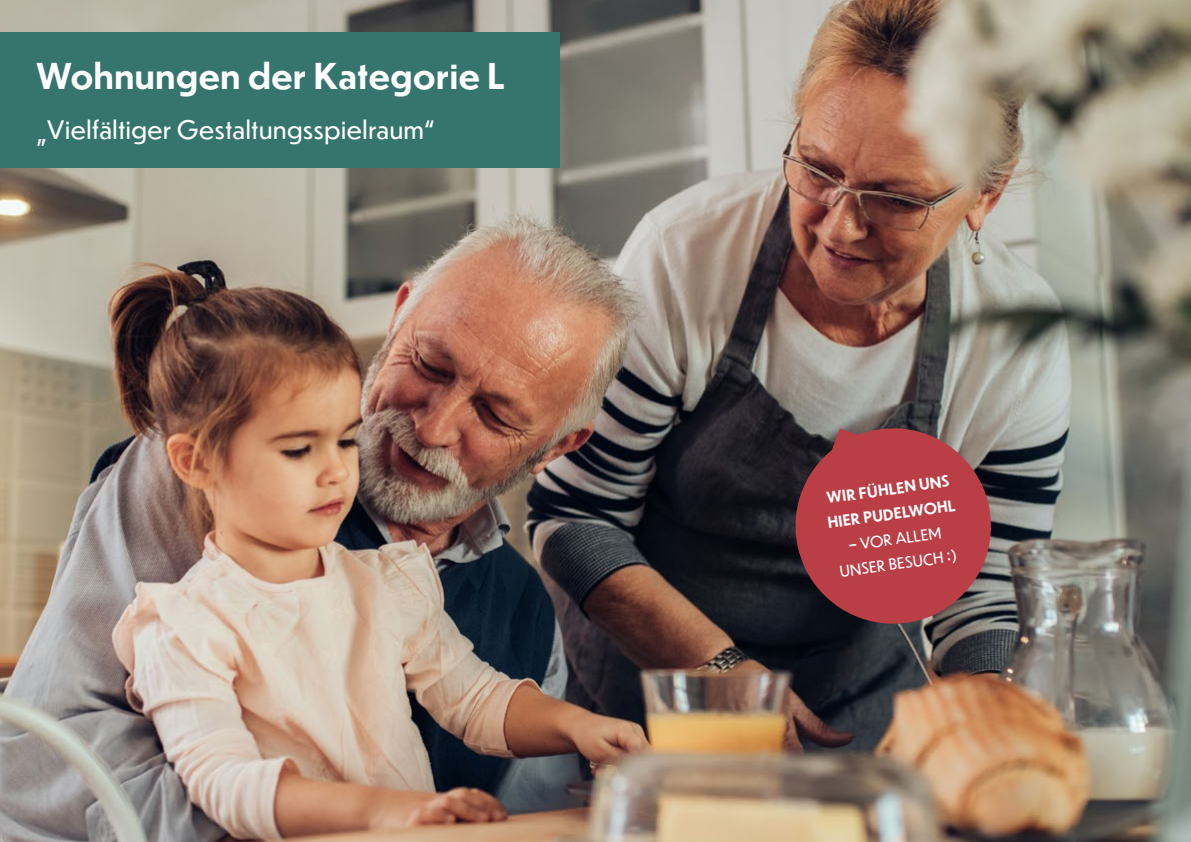
<style>
.page{position:relative;width:1191px;height:842px;background:#fff}
.page>*{position:absolute;margin:0;border:0;box-sizing:border-box;transform-origin:0 0}
.t1{font:700 35px "Dunbar Text";color:#fff}
.t2{font:25px "Dunbar Text";color:#fff}
.t3{font:700 15px/25px "Dunbar Text";color:#fff}
.t4{font:15px/25px "Dunbar Text";color:#fff;text-align:center}
.s1{font-weight:700}
</style>
<div class="page">
<img style="left:0;top:0;width:1191px;height:842px">
<div style="left:0;top:32px;width:559px;height:136px;background:#36756d"></div>
<svg style="left:791px;top:424px;width:204px;height:204px;background:#9a4045"></svg>
<h1 class="t1" style="left:36px;top:50px;width:470px">Wohnungen der Kategorie L</h1>
<p class="t2" style="left:36px;top:111px;width:401px">„Vielfältiger Gestaltungsspielraum“</p>
<p class="t3" style="left:822px;top:485px;width:131px;rotate:-8deg">WIR FÜHLEN UNS<br>HIER PUDELWOHL</p>
<p class="t4" style="left:834px;top:534px;width:120px;rotate:-8deg"><span class="s1">–</span> VOR ALLEM<br>UNSER BESUCH :)</p>
</div>
